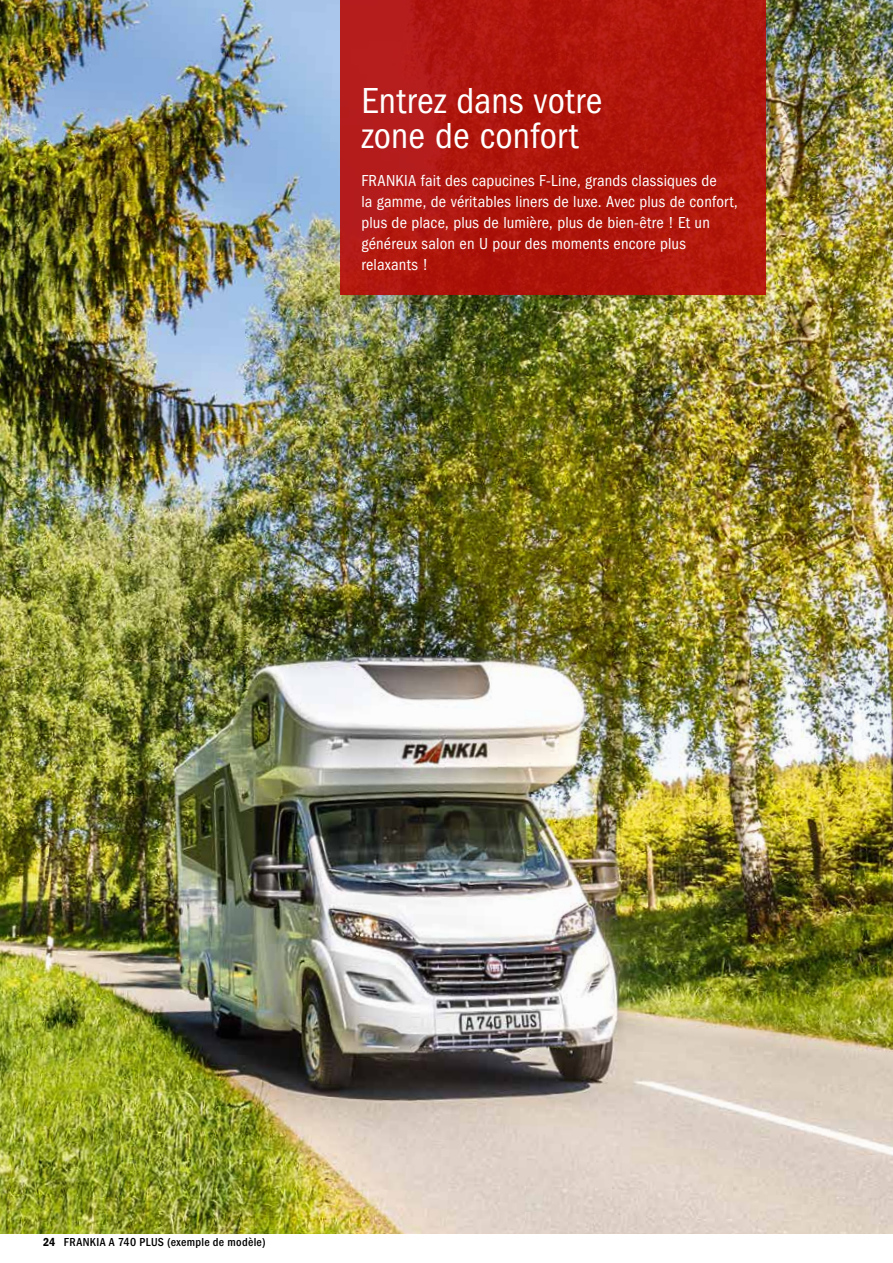
<style>
.page{position:relative;width:893px;height:1263px;background:#fff}
.page>*{position:absolute;margin:0;border:0;box-sizing:border-box;transform-origin:0 0}
.t1{font:condensed 37.5px/34.5px "Franklin Gothic";letter-spacing:.005em;color:#fff}
.t2{font:condensed 16.5px/21px "Franklin Gothic";letter-spacing:.01em;color:#fff}
.t3{font:500 condensed 12px "Franklin Gothic";letter-spacing:.025em;color:#000}
.t4{font:600 condensed 12px "Franklin Gothic";color:#000}
</style>
<div class="page">
<img style="left:0;top:0;width:893px;height:1233px">
<div style="left:340px;top:0;width:425px;height:295px;background:linear-gradient(to right,#b21916,#b01407)"></div>
<h1 class="t1" style="left:361px;top:84px;width:242px">Entrez dans votre zone de confort</h1>
<p class="t2" style="left:361px;top:170px;width:378px">FRANKIA fait des capucines F-Line, grands classiques de<br>la gamme, de véritables liners de luxe. Avec plus de confort, plus de place, plus de lumière, plus de bien-être ! Et un généreux salon en U pour des moments encore plus relaxants !</p>
<p class="t4" style="left:43px;top:1235px;width:14px">24</p>
<p class="t3" style="left:64px;top:1236px;width:203px">FRANKIA A 740 PLUS (exemple de modèle)</p>
</div>
